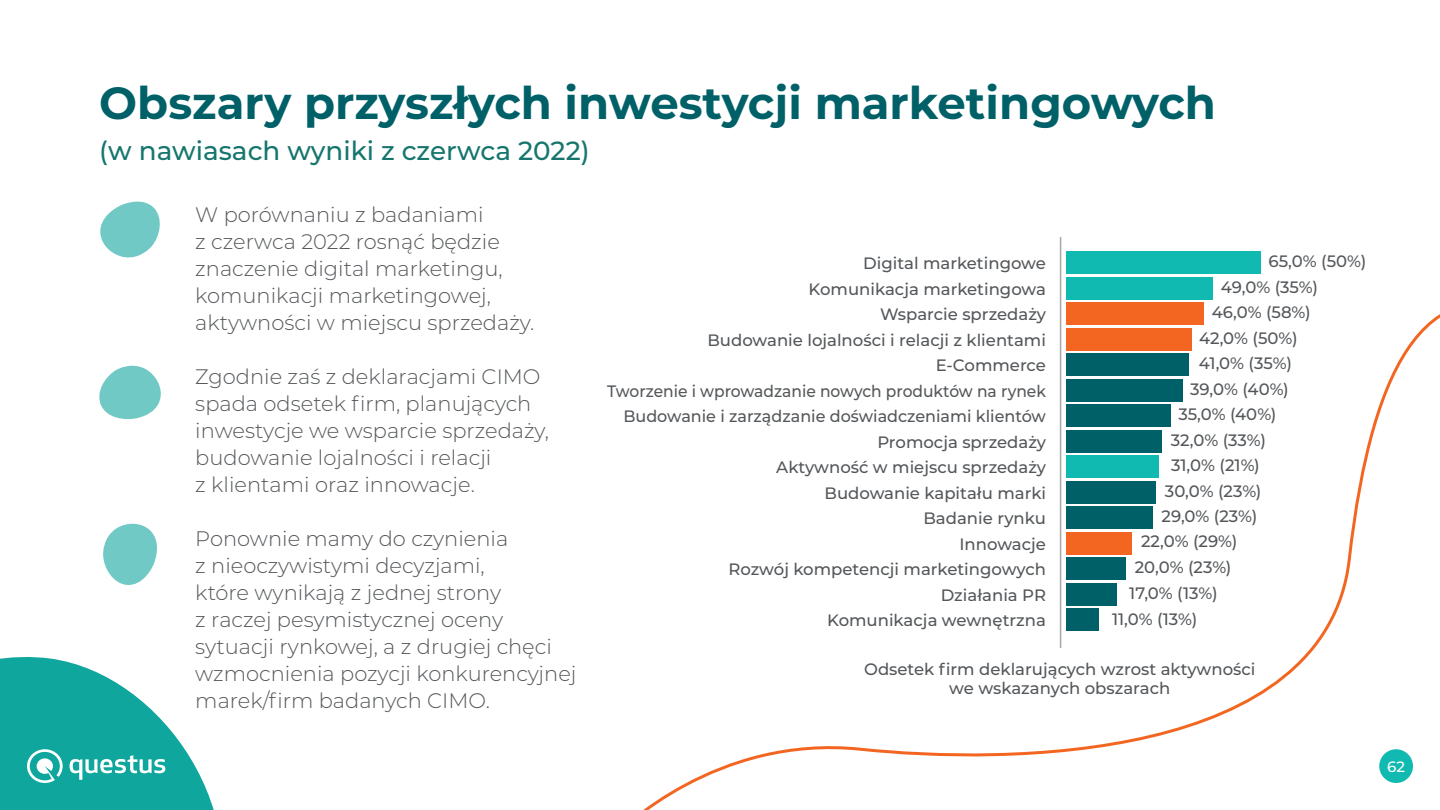
<style>
.page{position:relative;width:1440px;height:810px;background:#fff}
.page>*{position:absolute;margin:0;border:0;box-sizing:border-box;transform-origin:0 0}
.t1{font:700 45px "Montserrat";color:#006068}
.t2{font:500 26.25px "Montserrat";color:#16766d}
.t3{font:300 21px/27px "Montserrat";color:#54575a}
.t4{font:500 16.5px/18.8px "Montserrat";color:#54575a;text-align:center}
.t5{font:500 16.5px "Montserrat";color:#54575a;scale:.94 1}
.t6{font:500 15px "Montserrat";color:#fff}
</style>
<div class="page">
<svg style="left:0;top:657px;width:214px;height:153px"></svg>
<svg style="left:643px;top:261px;width:797px;height:549px"></svg>
<hr style="left:1060px;top:237px;width:1px;height:411px;background:#a7a7a8">
<div style="left:1066px;top:251px;width:195px;height:23px;background:#10bab1"></div>
<div style="left:1066px;top:277px;width:147px;height:22px;background:#10bab1"></div>
<div style="left:1066px;top:302px;width:138px;height:23px;background:#f36621"></div>
<div style="left:1066px;top:328px;width:126px;height:22px;background:#f36621"></div>
<div style="left:1066px;top:353px;width:123px;height:23px;background:#006068"></div>
<div style="left:1066px;top:379px;width:117px;height:22px;background:#006068"></div>
<div style="left:1066px;top:404px;width:105px;height:23px;background:#006068"></div>
<div style="left:1066px;top:430px;width:96px;height:22px;background:#006068"></div>
<div style="left:1066px;top:455px;width:93px;height:23px;background:#10bab1"></div>
<div style="left:1066px;top:481px;width:90px;height:22px;background:#006068"></div>
<div style="left:1066px;top:506px;width:87px;height:23px;background:#006068"></div>
<div style="left:1066px;top:532px;width:66px;height:22px;background:#f36621"></div>
<div style="left:1066px;top:557px;width:60px;height:23px;background:#006068"></div>
<div style="left:1066px;top:583px;width:51px;height:22px;background:#006068"></div>
<div style="left:1066px;top:608px;width:33px;height:23px;background:#006068"></div>
<svg style="left:100px;top:201px;width:60px;height:57px"></svg>
<svg style="left:99px;top:365px;width:62px;height:55px"></svg>
<svg style="left:103px;top:523px;width:54px;height:62px"></svg>
<p class="t1" style="left:99px;top:70px;width:1118px">Obszary przyszłych inwestycji marketingowych</p>
<p class="t2" style="left:99px;top:132px;width:492px">(w nawiasach wyniki z czerwca 2022)</p>
<p class="t3" style="left:195px;top:200px;width:290px">W porównaniu z badaniami</p>
<p class="t3" style="left:195px;top:227px;width:340px">z czerwca 2022 rosnąć będzie znaczenie digital marketingu, komunikacji marketingowej, aktywności w miejscu sprzedaży.</p>
<p class="t3" style="left:195px;top:362px;width:355px">Zgodnie zaś z deklaracjami CIMO spada odsetek firm, planujących inwestycje we wsparcie sprzedaży, budowanie lojalności i relacji<br>z klientami oraz innowacje.</p>
<p class="t3" style="left:195px;top:524px;width:314px">Ponownie mamy do czynienia</p>
<p class="t3" style="left:195px;top:551px;width:383px">z nieoczywistymi decyzjami,<br>które wynikają z jednej strony<br>z raczej pesymistycznej oceny sytuacji rynkowej, a z drugiej chęci wzmocnienia pozycji konkurencyjnej marek/firm badanych CIMO.</p>
<p class="t4" style="left:863px;top:254px;width:184px">Digital marketingowe</p>
<p class="t4" style="left:1269px;top:251px;width:99px">65,0% (50%)</p>
<p class="t4" style="left:809px;top:279px;width:239px">Komunikacja marketingowa</p>
<p class="t4" style="left:880px;top:305px;width:167px">Wsparcie sprzedaży</p>
<p class="t4" style="left:707px;top:330px;width:340px">Budowanie lojalności i relacji z klientami</p>
<p class="t4" style="left:936px;top:356px;width:112px">E-Commerce</p>
<p class="t5" style="left:607px;top:380px;width:468px">Tworzenie i wprowadzanie nowych produktów na rynek</p>
<p class="t4" style="left:623px;top:407px;width:424px">Budowanie i zarządzanie doświadczeniami klientów</p>
<p class="t4" style="left:877px;top:432px;width:170px">Promocja sprzedaży</p>
<p class="t4" style="left:776px;top:458px;width:271px">Aktywność w miejscu sprzedaży</p>
<p class="t4" style="left:825px;top:483px;width:223px">Budowanie kapitału marki</p>
<p class="t4" style="left:923px;top:509px;width:124px">Badanie rynku</p>
<p class="t4" style="left:959px;top:534px;width:88px">Innowacje</p>
<p class="t4" style="left:729px;top:560px;width:319px">Rozwój kompetencji marketingowych</p>
<p class="t4" style="left:941px;top:585px;width:107px">Działania PR</p>
<p class="t4" style="left:827px;top:611px;width:220px">Komunikacja wewnętrzna</p>
<p class="t4" style="left:1221px;top:277px;width:99px">49,0% (35%)</p>
<p class="t4" style="left:1212px;top:302px;width:100px">46,0% (58%)</p>
<p class="t4" style="left:1199px;top:328px;width:100px">42,0% (50%)</p>
<p class="t4" style="left:1199px;top:353px;width:94px">41,0% (35%)</p>
<p class="t4" style="left:1190px;top:379px;width:100px">39,0% (40%)</p>
<p class="t4" style="left:1178px;top:404px;width:100px">35,0% (40%)</p>
<p class="t4" style="left:1171px;top:430px;width:97px">32,0% (33%)</p>
<p class="t4" style="left:1171px;top:455px;width:90px">31,0% (21%)</p>
<p class="t4" style="left:1165px;top:481px;width:98px">30,0% (23%)</p>
<p class="t4" style="left:1162px;top:506px;width:97px">29,0% (23%)</p>
<p class="t4" style="left:1141px;top:531px;width:98px">22,0% (29%)</p>
<p class="t4" style="left:1135px;top:557px;width:98px">20,0% (23%)</p>
<p class="t4" style="left:1129px;top:583px;width:90px">17,0% (13%)</p>
<p class="t4" style="left:1112px;top:609px;width:87px">11,0% (13%)</p>
<p class="t4" style="left:864px;top:659px;width:393px">Odsetek firm deklarujących wzrost aktywności we wskazanych obszarach</p>
<p class="t6" style="left:1387px;top:756px;width:19px">62</p>
</div>
